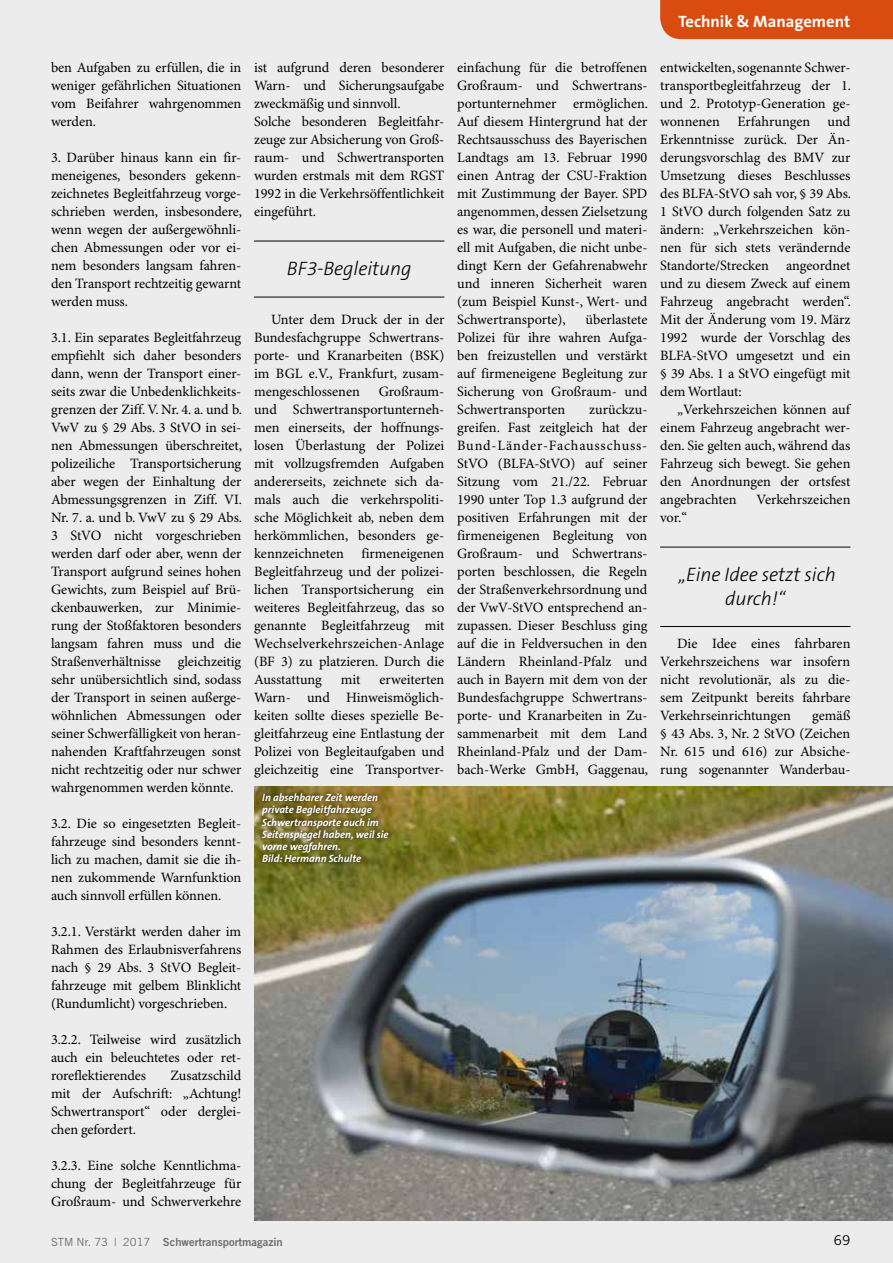
<style>
.page{position:relative;width:893px;height:1263px;background:#ececec}
.page>*{position:absolute;margin:0;border:0;box-sizing:border-box;transform-origin:0 0}
.t1{font:italic 300 19.5px/23.4px "The Sans B3";letter-spacing:-.005em;color:#000;text-align:center}
.t2{font:700 16.5px "The Sans B7";color:#fff}
.t3{font:14.25px/18px "Minion Pro";letter-spacing:-.005em;color:#000;text-align:justify}
.t4{font:13.5px "Trade Gothic";color:#000}
.t5{font:11.25px "Trade Gothic Bold Two";color:#6e6e6e}
.t6{font:italic 700 10.5px/12.3px "The Sans B7";color:#fff}
.s1{font-family:"Trade Gothic"}
</style>
<div class="page">
<div style="left:660px;top:0;width:233px;height:39px;background:#d94b0e"></div>
<hr style="left:254px;top:241px;width:190px;height:1px;background:#000">
<hr style="left:254px;top:297px;width:190px;height:1px;background:#000">
<hr style="left:660px;top:547px;width:190px;height:1px;background:#000">
<hr style="left:660px;top:626px;width:190px;height:1px;background:#000">
<img style="left:254px;top:786px;width:639px;height:434px">
<div style="left:258px;top:788px;width:135px;height:79px;background:#000;opacity:.75"></div>
<p class="t3" style="left:51px;top:59px;width:192px">ben Aufgaben zu erfüllen, die in weniger gefährlichen Situationen vom Beifahrer wahrgenommen werden.</p>
<p class="t3" style="left:51px;top:149px;width:193px">3. Darüber hinaus kann ein fir&shy;meneigenes, besonders gekenn&shy;zeichnetes Begleitfahrzeug vorge&shy;schrieben werden, insbesondere, wenn wegen der außergewöhnli&shy;chen Abmessungen oder vor ei&shy;nem besonders langsam fahren&shy;den Transport rechtzeitig gewarnt werden muss.</p>
<p class="t3" style="left:51px;top:329px;width:193px">3.1. Ein separates Begleitfahrzeug empfiehlt sich daher besonders dann, wenn der Transport einer&shy;seits zwar die Unbedenklichkeits&shy;grenzen der Ziff. V. Nr. 4. a. und b.<br>VwV zu § 29 Abs. 3 StVO in sei&shy;nen Abmessungen überschreitet, polizeiliche Transportsicherung aber wegen der Einhaltung der Abmessungsgrenzen in Ziff. VI.<br>Nr. 7. a. und b. VwV zu § 29 Abs.<br>3 StVO nicht vorgeschrieben werden darf oder aber, wenn der Transport aufgrund seines hohen Gewichts, zum Beispiel auf Brü&shy;ckenbauwerken, zur Minimie&shy;rung der Stoßfaktoren besonders langsam fahren muss und die Straßenverhältnisse gleichzeitig sehr unübersichtlich sind, sodass der Transport in seinen außerge&shy;wöhnlichen Abmessungen oder seiner Schwerfälligkeit von heran&shy;nahenden Kraftfahrzeugen sonst nicht rechtzeitig oder nur schwer wahrgenommen werden könnte.</p>
<p class="t3" style="left:51px;top:815px;width:192px">3.2. Die so eingesetzten Begleit&shy;fahrzeuge sind besonders kennt&shy;lich zu machen, damit sie die ih&shy;nen zukommende Warnfunktion auch sinnvoll erfüllen können.</p>
<p class="t3" style="left:51px;top:923px;width:192px">3.2.1. Verstärkt werden daher im Rahmen des Erlaubnisverfahrens nach § 29 Abs. 3 StVO Begleit&shy;fahrzeuge mit gelbem Blinklicht (Rundumlicht) vorgeschrieben.</p>
<p class="t3" style="left:51px;top:1031px;width:192px">3.2.2. Teilweise wird zusätzlich auch ein beleuchtetes oder ret&shy;roreflektierendes</p>
<p class="t3" style="left:51px;top:1067px;width:192px;text-indent:120px">Zusatzschild mit der Aufschrift: „Achtung!<br>Schwertransport“ oder derglei&shy;chen gefordert.</p>
<p class="t3" style="left:51px;top:1157px;width:192px">3.2.3. Eine solche Kenntlichma&shy;chung der Begleitfahrzeuge für Großraum- und Schwerverkehre</p>
<p class="t3" style="left:254px;top:59px;width:192px;text-align:left">ist aufgrund deren besonderer<br>Warn- und Sicherungsaufgabe zweckmäßig und sinnvoll.<br>Solche besonderen Begleitfahr&shy;zeuge zur Absicherung von Groß&shy;raum- und Schwertransporten wurden erstmals mit dem RGST<br>1992 in die Verkehrsöffentlichkeit eingeführt.</p>
<h1 class="t1" style="left:287px;top:258px;width:126px">BF3-Begleitung</h1>
<p class="t3" style="left:254px;top:311px;width:192px;text-indent:17px">Unter dem Druck der in der Bundesfachgruppe Schwertrans&shy;porte- und Kranarbeiten (BSK) im BGL e.V., Frankfurt, zusam&shy;mengeschlossenen</p>
<p class="t3" style="left:254px;top:383px;width:192px;text-indent:125px">Großraum&shy;und Schwertransportunterneh&shy;men einerseits, der hoffnungs&shy;losen Überlastung der Polizei mit vollzugsfremden Aufgaben andererseits, zeichnete sich da&shy;mals auch die verkehrspoliti&shy;sche Möglichkeit ab, neben dem herkömmlichen, besonders ge&shy;kennzeichneten firmeneigenen Begleitfahrzeug und der polizei&shy;lichen Transportsicherung ein weiteres Begleitfahrzeug, das so genannte Begleitfahrzeug mit Wechselverkehrszeichen-Anlage (BF 3) zu platzieren. Durch die Ausstattung</p>
<p class="t3" style="left:254px;top:671px;width:192px;text-indent:125px">erweiterten Warn- und Hinweismöglich&shy;keiten sollte dieses spezielle Be&shy;gleitfahrzeug eine Entlastung der Polizei von Begleitaufgaben und gleichzeitig eine Transportver-</p>
<p class="t3" style="left:341px;top:671px;width:21px">mit</p>
<p class="t6" style="left:262px;top:791px;width:128px">In absehbarer Zeit werden private Begleitfahrzeuge<br>Schwertransporte auch im<br>Seitenspiegel haben, weil sie vorne wegfahren.<br>Bild: Hermann Schulte</p>
<p class="t3" style="left:457px;top:59px;width:193px">einfachung für die betroffenen Großraum- und Schwertrans&shy;portunternehmer ermöglichen.<br>Auf diesem Hintergrund hat der Rechtsausschuss des Bayerischen Landtags am 13. Februar 1990 einen Antrag der CSU-Fraktion mit Zustimmung der Bayer. SPD angenommen, dessen Zielsetzung es war, die personell und materi&shy;ell mit Aufgaben, die nicht unbe&shy;dingt Kern der Gefahrenabwehr und inneren Sicherheit waren (zum Beispiel Kunst-, Wert- und Schwertransporte),</p>
<p class="t3" style="left:457px;top:311px;width:192px;text-indent:129px">überlastete Polizei für ihre wahren Aufga&shy;ben freizustellen und verstärkt auf firmeneigene Begleitung zur Sicherung von Großraum- und Schwertransporten</p>
<p class="t3" style="left:457px;top:401px;width:193px;text-indent:132px">zurückzu&shy;greifen. Fast zeitgleich hat der Bund-Länder-Fachausschuss-StVO (BLFA-StVO) auf seiner Sitzung vom 21./22. Februar 1990 unter Top 1.3 aufgrund der positiven Erfahrungen mit der firmeneigenen Begleitung von Großraum- und Schwertrans&shy;porten beschlossen, die Regeln der Straßenverkehrsordnung und der VwV-StVO entsprechend an&shy;zupassen. Dieser Beschluss ging auf die in Feldversuchen in den Ländern Rheinland-Pfalz und auch in Bayern mit dem von der Bundesfachgruppe Schwertrans&shy;porte- und Kranarbeiten in Zu&shy;sammenarbeit mit dem Land Rheinland-Pfalz und der Dam&shy;bach-Werke GmbH, Gaggenau,</p>
<p class="t2" style="left:678px;top:13px;width:173px">Technik &amp; Management</p>
<p class="t3" style="left:660px;top:59px;width:193px">entwickelten, sogenannte Schwer&shy;transportbegleitfahrzeug der 1. und 2. Prototyp-Generation ge&shy;wonnenen Erfahrungen und Erkenntnisse zurück. Der Än&shy;derungsvorschlag des BMV zur Umsetzung dieses Beschlusses des BLFA-StVO sah vor, § 39 Abs.<br>1 StVO durch folgenden Satz zu ändern: „Verkehrszeichen kön&shy;nen für sich stets verändernde Standorte/Strecken angeordnet und zu diesem Zweck auf einem Fahrzeug angebracht werden“.<br>Mit der Änderung vom 19. März 1992 wurde der Vorschlag des BLFA-StVO umgesetzt und ein § 39 Abs. 1 a StVO eingefügt mit dem Wortlaut:</p>
<p class="t3" style="left:660px;top:401px;width:192px;text-indent:17px">„Verkehrszeichen können auf einem Fahrzeug angebracht wer&shy;den. Sie gelten auch, während das Fahrzeug sich bewegt. Sie gehen den Anordnungen der ortsfest angebrachten</p>
<p class="t3" style="left:756px;top:491px;width:95px">Verkehrszeichen</p>
<p class="t3" style="left:660px;top:509px;width:28px">vor.“</p>
<h1 class="t1" style="left:679px;top:564px;width:159px">„Eine Idee setzt sich durch!“</h1>
<p class="t3" style="left:660px;top:635px;width:192px;text-indent:17px">Die Idee eines fahrbaren Verkehrszeichens war insofern nicht revolutionär, als zu die&shy;sem Zeitpunkt bereits fahrbare Verkehrseinrichtungen</p>
<p class="t3" style="left:660px;top:707px;width:192px;text-indent:152px">gemäß § 43 Abs. 3, Nr. 2 StVO (Zeichen Nr. 615 und 616) zur Absiche&shy;rung sogenannter Wanderbau-</p>
<p class="t5" style="left:51px;top:1235px;width:233px"><span class="s1">STM Nr. 73 | 2017</span> Schwertransportmagazin</p>
<p class="t4" style="left:834px;top:1232px;width:18px">69</p>
</div>
